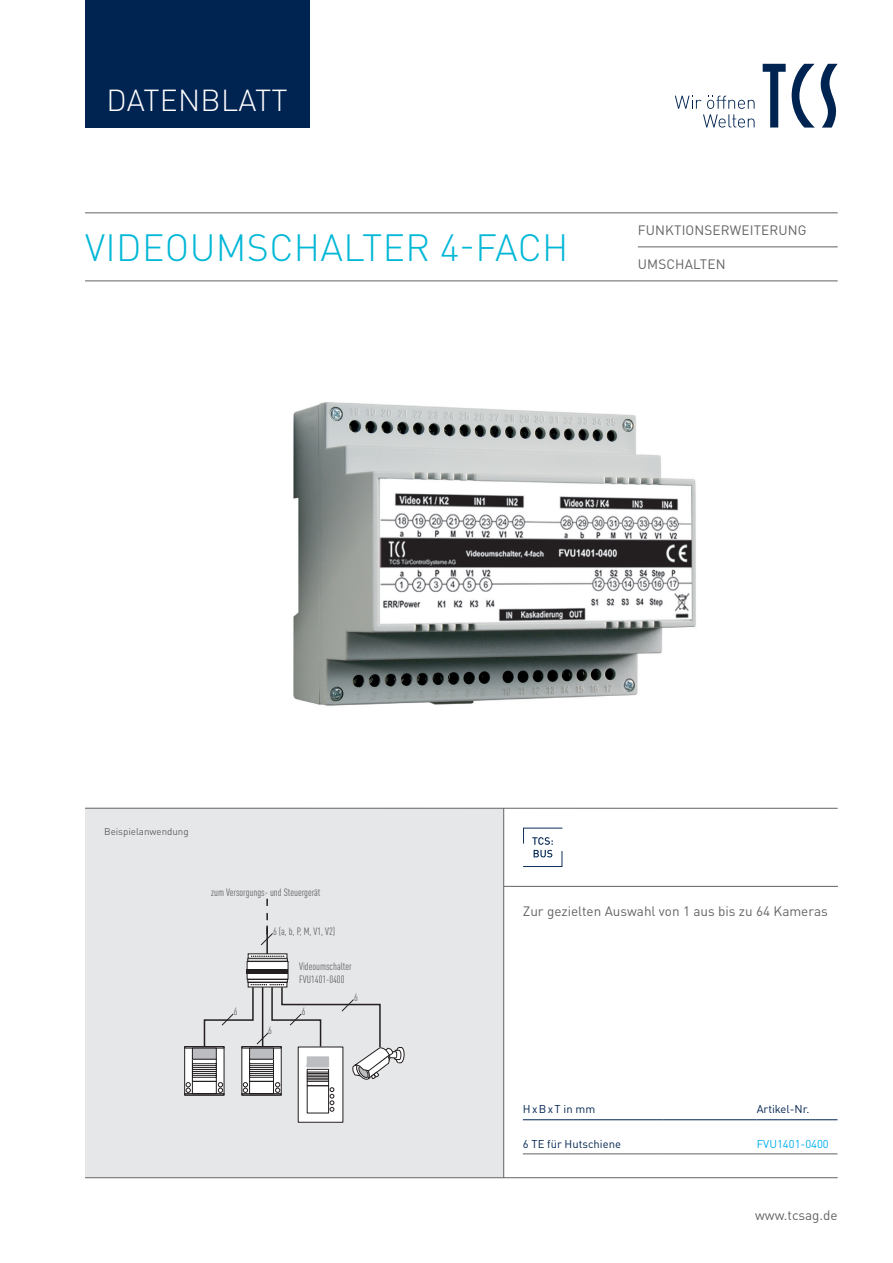
<style>
.page{position:relative;width:893px;height:1263px;background:#fff}
.page>*{position:absolute;margin:0;border:0;box-sizing:border-box;transform-origin:0 0}
.t1{font:300 37.5px "DIN Pro";letter-spacing:.01em;color:#00b7d6}
.t2{font:300 30px "DIN Pro";letter-spacing:.01em;color:#fff}
.t3{font:13.5px "DIN Pro";color:#636366}
.t4{font:11.25px "DIN Pro";color:#002451}
.t5{font:11.25px "DIN Pro";color:#00aeef}
.t6{font:11.25px "DIN Pro";letter-spacing:.125em;color:#002451}
.t7{font:condensed 10.5px/12.6px "DIN Pro";color:#636366}
.t8{font:9.75px "DIN Pro";color:#636366}
</style>
<div class="page">
<svg style="left:675px;top:96px;width:80px;height:32px"></svg>
<svg style="left:763px;top:64px;width:75px;height:64px"></svg>
<div style="left:85px;top:0;width:224px;height:128px;background:#002451"></div>
<hr style="left:85px;top:1177px;width:753px;height:1px;background:#636366">
<div style="left:85px;top:808px;width:419px;height:369px;background:#e6e7e9"></div>
<hr style="left:523px;top:1119px;width:140px;height:1px;background:#002451">
<hr style="left:663px;top:1119px;width:94px;height:1px;background:#002451">
<hr style="left:757px;top:1119px;width:80px;height:1px;background:#002451">
<hr style="left:523px;top:1153px;width:140px;height:1px;background:#636366">
<hr style="left:663px;top:1153px;width:94px;height:1px;background:#636366">
<hr style="left:757px;top:1153px;width:80px;height:1px;background:#636366">
<img style="left:293px;top:402px;width:403px;height:304px">
<hr style="left:266px;top:925px;width:2px;height:31px;background:#231f20">
<div style="left:248px;top:982px;width:39px;height:5px;border:1px solid #231f20"></div>
<div style="left:248px;top:979px;width:40px;height:3px;border:1px solid #231f20"></div>
<div style="left:248px;top:958px;width:40px;height:3px;border:1px solid #231f20"></div>
<svg style="left:251px;top:955px;width:33px;height:2px"></svg>
<div style="left:247px;top:961px;width:41px;height:18px;background:#fff"></div>
<div style="left:247px;top:961px;width:41px;height:18px;border:1px solid #231f20"></div>
<hr style="left:247px;top:969px;width:41px;height:4px;background:#231f20">
<div style="left:298px;top:1047px;width:45px;height:75px;background:#fff"></div>
<svg style="left:184px;top:984px;width:220px;height:129px"></svg>
<svg style="left:261px;top:899px;width:12px;height:46px"></svg>
<hr style="left:85px;top:808px;width:753px;height:1px;background:#636366">
<hr style="left:504px;top:886px;width:334px;height:1px;background:#636366">
<svg style="left:523px;top:828px;width:39px;height:39px"></svg>
<hr style="left:503px;top:808px;width:1px;height:370px;background:#636366">
<hr style="left:85px;top:213px;width:553px;height:1px;background:#636366">
<hr style="left:638px;top:213px;width:200px;height:1px;background:#636366">
<hr style="left:85px;top:281px;width:553px;height:1px;background:#636366">
<hr style="left:638px;top:247px;width:200px;height:1px;background:#636366">
<hr style="left:638px;top:281px;width:200px;height:1px;background:#636366">
<h2 class="t2" style="left:107px;top:77px;width:183px">DATENBLATT</h2>
<h1 class="t1" style="left:85px;top:219px;width:485px">VIDEOUMSCHALTER 4-FACH</h1>
<p class="t3" style="left:638px;top:219px;width:170px">FUNKTIONSERWEITERUNG</p>
<p class="t3" style="left:638px;top:254px;width:89px">UMSCHALTEN</p>
<p class="t8" style="left:104px;top:824px;width:86px">Beispielanwendung</p>
<p class="t7" style="left:211px;top:885px;width:111px">zum Versorgungs- und Steuergerät</p>
<p class="t7" style="left:234px;top:1004px;width:5px">6</p>
<p class="t7" style="left:273px;top:924px;width:64px">6 (a, b, P, M, V1, V2)</p>
<p class="t7" style="left:268px;top:1023px;width:5px">6</p>
<p class="t7" style="left:299px;top:959px;width:54px">Videoumschalter<br>FVU1401-0400</p>
<p class="t7" style="left:302px;top:1004px;width:5px">6</p>
<p class="t7" style="left:354px;top:990px;width:5px">6</p>
<p class="t3" style="left:523px;top:900px;width:306px">Zur gezielten Auswahl von 1 aus bis zu 64 Kameras</p>
<p class="t6" style="left:523px;top:1100px;width:74px">HxBxT in mm</p>
<p class="t4" style="left:757px;top:1100px;width:54px">Artikel-Nr.</p>
<p class="t4" style="left:523px;top:1134px;width:100px">6 TE für Hutschiene</p>
<p class="t5" style="left:757px;top:1134px;width:74px">FVU1401-0400</p>
<p class="t3" style="left:755px;top:1205px;width:84px">www.tcsag.de</p>
</div>
